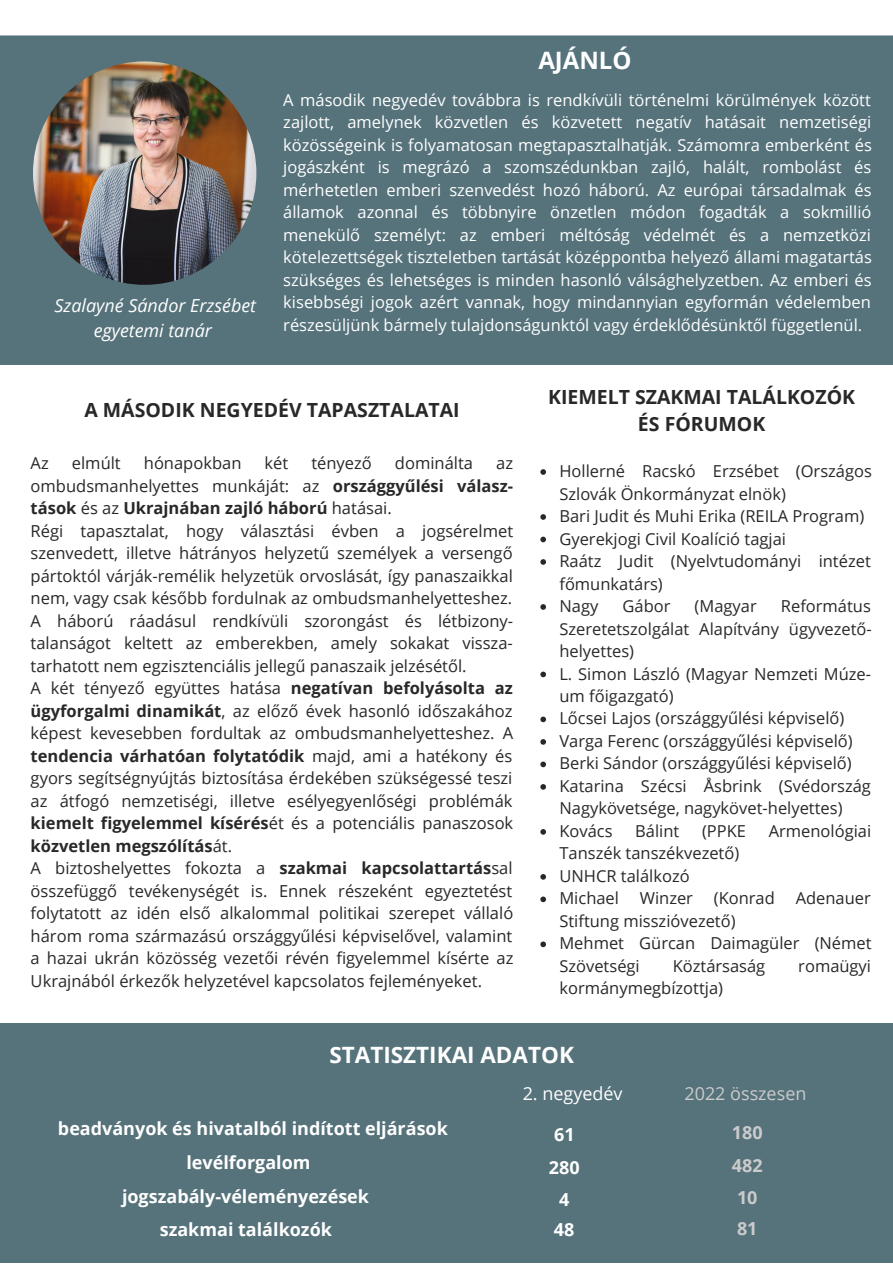
<style>
.page{position:relative;width:893px;height:1264px;background:#fff}
.page>*{position:absolute;margin:0;border:0;box-sizing:border-box;transform-origin:0 0}
.t1{font:700 24px "Open Sans";color:#fff}
.t2{font:700 22.5px "Open Sans";color:#fff}
.t3{font:700 19.5px/27px "Open Sans";color:#282828;text-align:center}
.t4{font:700 18px "Open Sans";color:#fff}
.t5{font:italic 18px/24.8px "Open Sans";color:#fff;text-align:center}
.t6{font:18px "Open Sans";color:#cbcbcb}
.t7{font:700 18px/32.4px "Open Sans";color:#cbcbcb}
.t8{font:18px "Open Sans";color:#fff}
.t9{font:16.5px/22.5px "Open Sans";color:#282828}
.t10{font:16.5px/22.5px "Open Sans";color:#fff;text-align:justify}
.t11{font:700 16.5px "Open Sans";color:#fff}
.s1{font-weight:700}
</style>
<div class="page">
<svg style="left:540px;top:469px;width:6px;height:6px"></svg>
<svg style="left:540px;top:514px;width:6px;height:6px"></svg>
<svg style="left:540px;top:536px;width:6px;height:6px"></svg>
<svg style="left:540px;top:559px;width:6px;height:6px"></svg>
<svg style="left:540px;top:604px;width:6px;height:5px"></svg>
<svg style="left:540px;top:671px;width:6px;height:6px"></svg>
<svg style="left:540px;top:716px;width:6px;height:6px"></svg>
<svg style="left:540px;top:739px;width:6px;height:5px"></svg>
<svg style="left:540px;top:761px;width:6px;height:6px"></svg>
<svg style="left:540px;top:784px;width:6px;height:5px"></svg>
<svg style="left:540px;top:829px;width:6px;height:5px"></svg>
<svg style="left:540px;top:874px;width:6px;height:5px"></svg>
<svg style="left:540px;top:896px;width:6px;height:6px"></svg>
<svg style="left:540px;top:941px;width:6px;height:6px"></svg>
<div style="left:0;top:35px;width:892px;height:330px;background:#56727b"></div>
<img style="left:33px;top:61px;width:223px;height:224px;border-radius:50%">
<div style="left:0;top:1023px;width:892px;height:239px;background:#56727b"></div>
<p class="t5" style="left:54px;top:293px;width:203px">Szalayné Sándor Erzsébet egyetemi tanár</p>
<h1 class="t1" style="left:538px;top:44px;width:95px">AJÁNLÓ</h1>
<p class="t10" style="left:283px;top:88px;width:590px">A második negyedév továbbra is rendkívüli történelmi körülmények között zajlott, amelynek közvetlen és közvetett negatív hatásait nemzetiségi közösségeink is folyamatosan megtapasztalhatják. Számomra emberként és jogászként is megrázó a szomszédunkban zajló, halált, rombolást és mérhetetlen emberi szenvedést hozó háború. Az európai társadalmak és államok azonnal és többnyire önzetlen módon fogadták a sokmillió menekülő személyt: az emberi méltóság védelmét és a nemzetközi kötelezettségek tiszteletben tartását középpontba helyező állami magatartás szükséges és lehetséges is minden hasonló válsághelyzetben. Az emberi és kisebbségi jogok azért vannak, hogy mindannyian egyformán védelemben részesüljünk bármely tulajdonságunktól vagy érdeklődésünktől függetlenül.</p>
<p class="t3" style="left:84px;top:395px;width:377px">A MÁSODIK NEGYEDÉV TAPASZTALATAI</p>
<p class="t9" style="left:31px;top:451px;width:20px">Az</p>
<p class="t9" style="left:72px;top:451px;width:50px">elmúlt</p>
<p class="t9" style="left:144px;top:451px;width:99px">hónapokban</p>
<p class="t9" style="left:264px;top:451px;width:25px">két</p>
<p class="t9" style="left:311px;top:451px;width:62px">tényező</p>
<p class="t9" style="left:395px;top:451px;width:80px">dominálta</p>
<p class="t9" style="left:31px;top:451px;width:484px;text-indent:465px">az ombudsmanhelyettes munkáját: az <span class="s1">országgyűlési válasz&shy;tások</span> és az <span class="s1">Ukrajnában zajló háború</span> hatásai.<br>Régi tapasztalat, hogy választási évben a jogsérelmet szenvedett, illetve hátrányos helyzetű személyek a versengő pártoktól várják-remélik helyzetük orvoslását, így panaszaikkal nem, vagy csak később fordulnak az ombudsmanhelyetteshez.<br>A háború ráadásul rendkívüli szorongást és létbizony&shy;talanságot keltett az emberekben, amely sokakat vissza&shy;tarhatott nem egzisztenciális jellegű panaszaik jelzésétől.<br>A két tényező együttes hatása <span class="s1">negatívan befolyásolta az ügyforgalmi dinamikát</span>, az előző évek hasonló időszakához képest kevesebben fordultak az ombudsmanhelyetteshez. A <span class="s1">tendencia várhatóan folytatódik</span> majd, ami a hatékony és gyors segítségnyújtás biztosítása érdekében szükségessé teszi az átfogó nemzetiségi, illetve esélyegyenlőségi problémák <span class="s1">kiemelt figyelemmel kísérés</span>ét és a potenciális panaszosok <span class="s1">közvetlen megszólítás</span>át.<br>A biztoshelyettes fokozta a <span class="s1">szakmai kapcsolattartás</span>sal összefüggő tevékenységét is. Ennek részeként egyeztetést folytatott az idén első alkalommal politikai szerepet vállaló három roma származású országgyűlési képviselővel, valamint a hazai ukrán közösség vezetői révén figyelemmel kísérte az Ukrajnából érkezők helyzetével kapcsolatos fejleményeket.</p>
<p class="t3" style="left:548px;top:383px;width:308px">KIEMELT SZAKMAI TALÁLKOZÓK<br>ÉS FÓRUMOK</p>
<p class="t9" style="left:559px;top:459px;width:314px">Hollerné Racskó Erzsébet (Országos<br>Szlovák Önkormányzat elnök)<br>Bari Judit és Muhi Erika (REILA Program)<br>Gyerekjogi Civil Koalíció tagjai<br>Raátz Judit (Nyelvtudományi intézet főmunkatárs)<br>Nagy</p>
<p class="t9" style="left:559px;top:594px;width:314px;text-indent:221px">Református<br>Szeretetszolgálat Alapítvány ügyvezető&shy;helyettes)<br>L. Simon László (Magyar Nemzeti Múze&shy;um főigazgató)<br>Lőcsei Lajos (országgyűlési képviselő)<br>Varga Ferenc (országgyűlési képviselő)<br>Berki Sándor (országgyűlési képviselő)<br>Katarina Szécsi Åsbrink (Svédország<br>Nagykövetsége, nagykövet-helyettes)<br>Kovács</p>
<p class="t9" style="left:622px;top:594px;width:49px">Gábor</p>
<p class="t9" style="left:694px;top:594px;width:64px">(Magyar</p>
<p class="t9" style="left:635px;top:819px;width:46px">Bálint</p>
<p class="t9" style="left:702px;top:819px;width:45px">(PPKE</p>
<p class="t9" style="left:768px;top:819px;width:104px">Armenológiai</p>
<p class="t9" style="left:559px;top:841px;width:181px">Tanszék tanszékvezető)<br>UNHCR találkozó<br>Michael</p>
<p class="t9" style="left:639px;top:886px;width:55px">Winzer</p>
<p class="t9" style="left:713px;top:886px;width:63px">(Konrad</p>
<p class="t9" style="left:795px;top:886px;width:77px">Adenauer</p>
<p class="t9" style="left:559px;top:909px;width:314px">Stiftung misszióvezető)<br>Mehmet Gürcan Daimagüler (Német<br>Szövetségi</p>
<p class="t9" style="left:672px;top:954px;width:94px">Köztársaság</p>
<p class="t9" style="left:798px;top:954px;width:74px">romaügyi</p>
<p class="t9" style="left:559px;top:976px;width:165px">kormánymegbízottja)</p>
<p class="t11" style="left:436px;top:1040px;width:11px">6</p>
<h2 class="t2" style="left:329px;top:1039px;width:246px">STATISZTIKAI ADATOK</h2>
<p class="t4" style="left:58px;top:1115px;width:391px">beadványok és hivatalból indított eljárások</p>
<p class="t8" style="left:522px;top:1080px;width:101px">2. negyedév</p>
<p class="t4" style="left:554px;top:1121px;width:22px">61</p>
<p class="t4" style="left:186px;top:1149px;width:125px">levélforgalom</p>
<p class="t4" style="left:549px;top:1154px;width:32px">280</p>
<p class="t11" style="left:161px;top:1159px;width:200px">1/2022. elvi állásfoglalás</p>
<p class="t10" style="left:87px;top:1182px;width:352px">A második világháború végén a Szovjetunióba</p>
<p class="t4" style="left:122px;top:1184px;width:248px">jogszabály-véleményezések</p>
<p class="t4" style="left:559px;top:1186px;width:12px">4</p>
<p class="t4" style="left:160px;top:1216px;width:174px">szakmai találkozók</p>
<p class="t4" style="left:554px;top:1216px;width:22px">48</p>
<p class="t6" style="left:684px;top:1080px;width:123px">2022 összesen</p>
<p class="t7" style="left:731px;top:1115px;width:32px">180</p>
<p class="t7" style="left:731px;top:1148px;width:32px">482<br>10</p>
<p class="t7" style="left:737px;top:1211px;width:22px">81</p>
</div>
